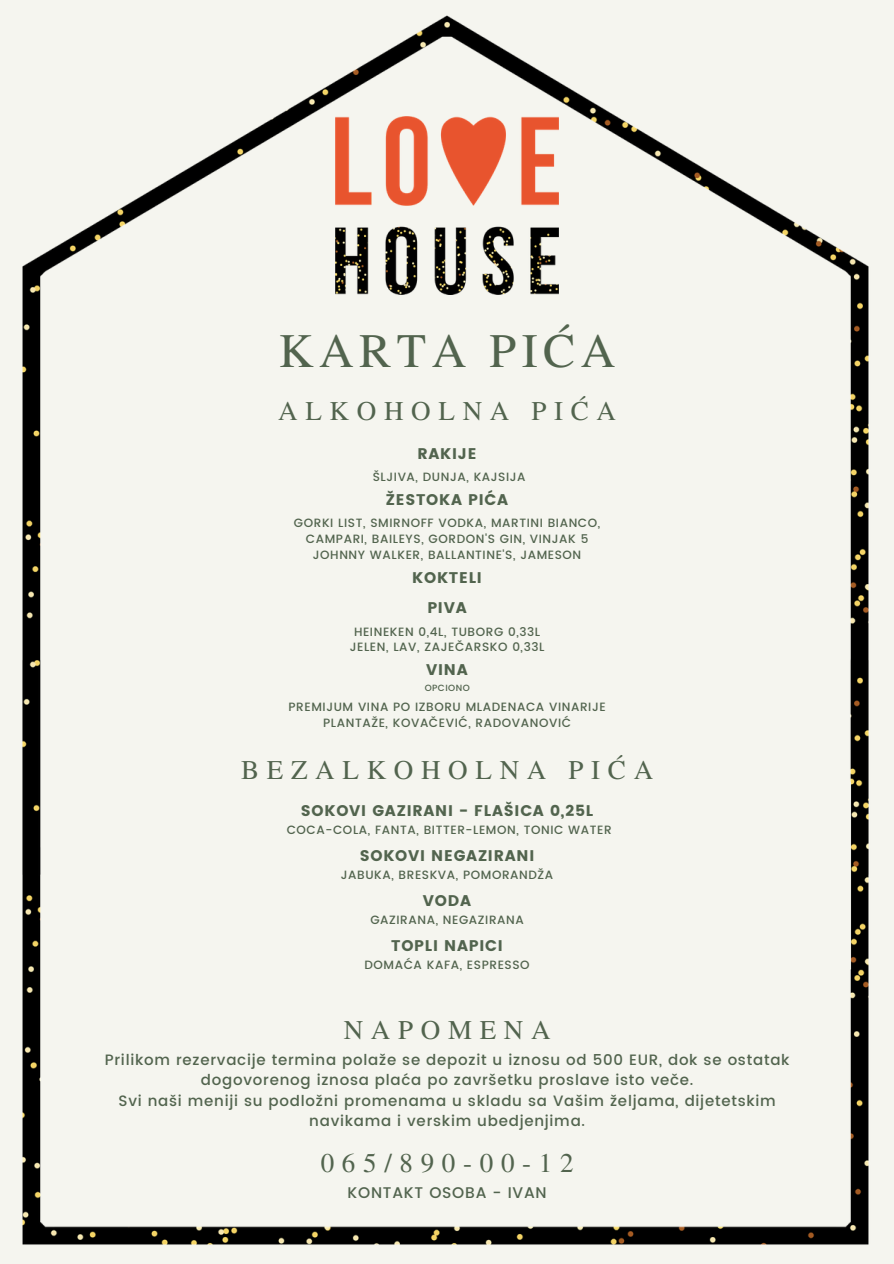
<style>
.page{position:relative;width:894px;height:1264px;background:#fff}
.page>*{position:absolute;margin:0;border:0;box-sizing:border-box;transform-origin:0 0}
.t1{font:48px "Free Serif";letter-spacing:.115em;color:#52644e}
.t2{font:27px "Free Serif";letter-spacing:.285em;color:#52644e}
.t3{font:15.45px/30.5px "Poppins";letter-spacing:.05em;color:#52644e;text-align:center}
.t4{font:500 15.45px "Poppins";letter-spacing:.05em;color:#52644e}
.t5{font:500 15px/20.2px "Poppins";letter-spacing:.05em;color:#52644e;text-align:center}
.t6{font:500 12px/15.8px "Poppins";letter-spacing:.05em;color:#52644e;text-align:center}
.t7{font:500 9px "Poppins";letter-spacing:.05em;color:#52644e}
</style>
<div class="page">
<div style="left:0;top:0;width:893px;height:1263px;background:#f5f5ef"></div>
<img style="left:335px;top:116px;width:223px;height:178px">
<h1 class="t1" style="left:279px;top:323px;width:338px">KARTA PIĆA</h1>
<h2 class="t2" style="left:278px;top:396px;width:339px">ALKOHOLNA PIĆA</h2>
<p class="t3" style="left:417px;top:438px;width:61px">RAKIJE</p>
<p class="t6" style="left:372px;top:469px;width:154px">ŠLJIVA, DUNJA, KAJSIJA</p>
<p class="t3" style="left:386px;top:484px;width:124px">ŽESTOKA PIĆA</p>
<p class="t6" style="left:294px;top:515px;width:308px">GORKI LIST, SMIRNOFF VODKA, MARTINI BIANCO,<br>CAMPARI, BAILEYS, GORDON'S GIN, VINJAK 5<br>JOHNNY WALKER, BALLANTINE'S, JAMESON</p>
<p class="t3" style="left:412px;top:562px;width:71px">KOKTELI<br>PIVA</p>
<p class="t6" style="left:349px;top:623px;width:196px">HEINEKEN 0,4L, TUBORG 0,33L<br>JELEN, LAV, ZAJEČARSKO 0,33L</p>
<p class="t3" style="left:426px;top:654px;width:43px">VINA</p>
<p class="t7" style="left:424px;top:682px;width:47px">OPCIONO</p>
<p class="t6" style="left:288px;top:699px;width:318px">PREMIJUM VINA PO IZBORU MLADENACA VINARIJE<br>PLANTAŽE, KOVAČEVIĆ, RADOVANOVIĆ</p>
<h2 class="t2" style="left:241px;top:754px;width:413px">BEZALKOHOLNA PIĆA</h2>
<p class="t3" style="left:301px;top:795px;width:294px">SOKOVI GAZIRANI - FLAŠICA 0,25L</p>
<p class="t6" style="left:286px;top:821px;width:326px">COCA-COLA, FANTA, BITTER-LEMON, TONIC WATER</p>
<p class="t3" style="left:359px;top:840px;width:176px">SOKOVI NEGAZIRANI</p>
<p class="t6" style="left:341px;top:866px;width:214px">JABUKA, BRESKVA, POMORANDŽA</p>
<p class="t3" style="left:423px;top:885px;width:50px">VODA</p>
<p class="t6" style="left:370px;top:912px;width:155px">GAZIRANA, NEGAZIRANA</p>
<p class="t3" style="left:391px;top:930px;width:113px">TOPLI NAPICI</p>
<p class="t6" style="left:364px;top:957px;width:167px">DOMAĆA KAFA, ESPRESSO</p>
<h2 class="t2" style="left:343px;top:1014px;width:208px">NAPOMENA</h2>
<p class="t5" style="left:105px;top:1049px;width:686px">Prilikom rezervacije termina polaže se depozit u iznosu od 500 EUR, dok se ostatak dogovorenog iznosa plaća po završetku proslave isto veče.<br>Svi naši meniji su podložni promenama u skladu sa Vašim željama, dijetetskim navikama i verskim ubedjenjima.</p>
<h2 class="t2" style="left:320px;top:1147px;width:254px">065/890-00-12</h2>
<p class="t4" style="left:347px;top:1183px;width:201px">KONTAKT OSOBA - IVAN</p>
</div>
